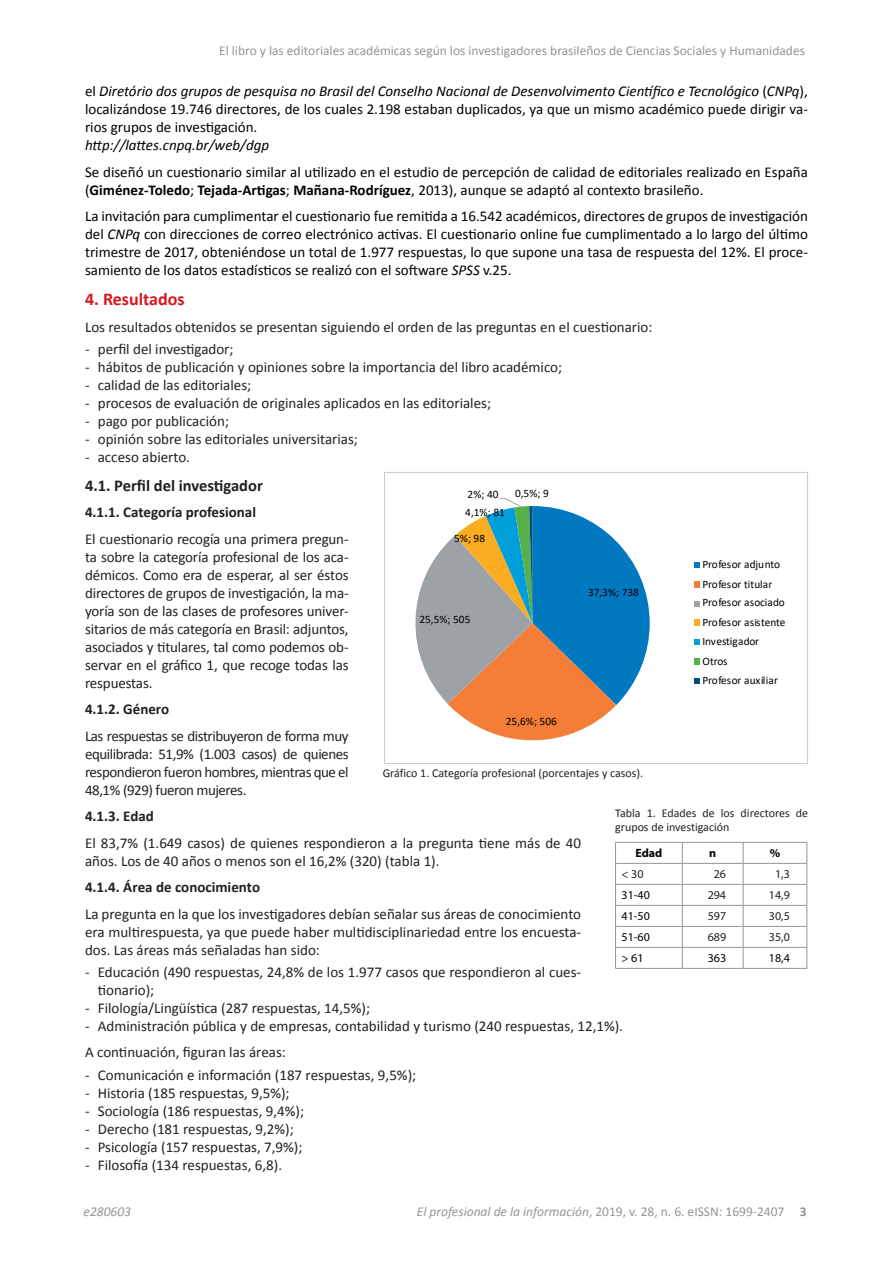
<style>
.page{position:relative;width:893px;height:1263px;background:#fff}
.page>*{position:absolute;margin:0;border:0;box-sizing:border-box;transform-origin:0 0}
.t1{font:700 18px "Calibri";color:#d7171f}
.t2{font:700 16.5px "Calibri";color:#231f20}
.t3{font:15px/18px "Calibri";color:#231f20;text-align:justify}
.t4{font:15px/18px "Calibri";color:#000;text-align:justify}
.t5{font:700 15px "Calibri";color:#231f20}
.t6{font:italic 15px "Calibri";color:#000}
.t7{font:13.5px "Calibri";color:#939598}
.t8{font:italic 13.5px "Calibri";color:#939598}
.t9{font:12px/14.4px "Calibri";color:#231f20}
.t10{font:12px "Myriad Pro";color:#231f20}
.t11{font:12px "Myriad Pro";color:#000}
.t12{font:700 12px "Myriad Pro";color:#000}
.t13{font:11.4px/19.4px "Calibri";color:#000}
.s1{font-style:italic}
.s2{font-weight:700}
</style>
<div class="page">
<svg style="left:415px;top:497px;width:235px;height:244px"></svg>
<svg style="left:694px;top:562px;width:5px;height:6px"></svg>
<svg style="left:694px;top:581px;width:5px;height:7px"></svg>
<svg style="left:694px;top:601px;width:5px;height:5px"></svg>
<svg style="left:694px;top:620px;width:5px;height:6px"></svg>
<svg style="left:694px;top:639px;width:5px;height:6px"></svg>
<svg style="left:694px;top:658px;width:5px;height:7px"></svg>
<svg style="left:694px;top:678px;width:5px;height:6px"></svg>
<div style="left:384px;top:472px;width:424px;height:292px;border:1px solid #c7c8ca"></div>
<hr style="left:615px;top:842px;width:67px;height:1px;background:#939598">
<hr style="left:682px;top:842px;width:61px;height:1px;background:#939598">
<hr style="left:743px;top:842px;width:64px;height:1px;background:#939598">
<hr style="left:615px;top:863px;width:67px;height:1px;background:#939598">
<hr style="left:682px;top:863px;width:61px;height:1px;background:#939598">
<hr style="left:743px;top:863px;width:64px;height:1px;background:#939598">
<hr style="left:615px;top:884px;width:67px;height:1px;background:#939598">
<hr style="left:682px;top:884px;width:61px;height:1px;background:#939598">
<hr style="left:743px;top:884px;width:64px;height:1px;background:#939598">
<hr style="left:615px;top:905px;width:67px;height:1px;background:#939598">
<hr style="left:682px;top:905px;width:61px;height:1px;background:#939598">
<hr style="left:743px;top:905px;width:64px;height:1px;background:#939598">
<hr style="left:615px;top:926px;width:67px;height:1px;background:#939598">
<hr style="left:682px;top:926px;width:61px;height:1px;background:#939598">
<hr style="left:743px;top:926px;width:64px;height:1px;background:#939598">
<hr style="left:615px;top:947px;width:67px;height:1px;background:#939598">
<svg style="left:615px;top:843px;width:1px;height:125px"></svg>
<hr style="left:682px;top:947px;width:61px;height:1px;background:#939598">
<svg style="left:682px;top:843px;width:1px;height:125px"></svg>
<hr style="left:743px;top:947px;width:64px;height:1px;background:#939598">
<svg style="left:743px;top:843px;width:1px;height:125px"></svg>
<svg style="left:806px;top:843px;width:1px;height:125px"></svg>
<hr style="left:615px;top:968px;width:67px;height:1px;background:#939598">
<hr style="left:682px;top:968px;width:61px;height:1px;background:#939598">
<hr style="left:743px;top:968px;width:64px;height:1px;background:#939598">
<p class="t7" style="left:219px;top:42px;width:587px">El libro y las editoriales académicas según los investigadores brasileños de Ciencias Sociales y Humanidades</p>
<p class="t4" style="left:85px;top:82px;width:724px">el <span class="s1">Diretório dos grupos de pesquisa no Brasil del Conselho Nacional de Desenvolvimento Científico e Tecnológico</span> (<span class="s1">CNPq</span>), localizándose 19.746 directores, de los cuales 2.198 estaban duplicados, ya que un mismo académico puede dirigir va&shy;rios grupos de investigación.</p>
<p class="t6" style="left:85px;top:135px;width:186px">http://lattes.cnpq.br/web/dgp</p>
<p class="t4" style="left:85px;top:163px;width:724px">Se diseñó un cuestionario similar al utilizado en el estudio de percepción de calidad de editoriales realizado en España (<span class="s2">Giménez-Toledo</span>; <span class="s2">Tejada-Artigas</span>; <span class="s2">Mañana-Rodríguez</span>, 2013), aunque se adaptó al contexto brasileño.</p>
<p class="t4" style="left:85px;top:207px;width:724px">La invitación para cumplimentar el cuestionario fue remitida a 16.542 académicos, directores de grupos de investigación del <span class="s1">CNPq</span> con direcciones de correo electrónico activas. El cuestionario online fue cumplimentado a lo largo del último trimestre de 2017, obteniéndose un total de 1.977 respuestas, lo que supone una tasa de respuesta del 12%. El proce&shy;samiento de los datos estadísticos se realizó con el software <span class="s1">SPSS</span> v.25.</p>
<p class="t1" style="left:85px;top:288px;width:101px">4. Resultados</p>
<p class="t3" style="left:85px;top:318px;width:569px">Los resultados obtenidos se presentan siguiendo el orden de las preguntas en el cuestionario:</p>
<p class="t3" style="left:85px;top:340px;width:150px">- perfil del investigador;</p>
<p class="t3" style="left:85px;top:358px;width:479px">- hábitos de publicación y opiniones sobre la importancia del libro académico;</p>
<p class="t3" style="left:85px;top:376px;width:168px">- calidad de las editoriales;</p>
<p class="t3" style="left:85px;top:394px;width:407px">- procesos de evaluación de originales aplicados en las editoriales;</p>
<p class="t3" style="left:85px;top:412px;width:145px">- pago por publicación;</p>
<p class="t3" style="left:85px;top:430px;width:274px">- opinión sobre las editoriales universitarias;</p>
<p class="t3" style="left:85px;top:448px;width:107px">- acceso abierto.</p>
<p class="t2" style="left:85px;top:474px;width:179px">4.1. Perfil del investigador</p>
<p class="t5" style="left:85px;top:502px;width:173px">4.1.1. Categoría profesional</p>
<p class="t3" style="left:85px;top:530px;width:265px">El cuestionario recogía una primera pregun&shy;ta sobre la categoría profesional de los aca&shy;démicos. Como era de esperar, al ser éstos directores de grupos de investigación, la ma&shy;yoría son de las clases de profesores univer&shy;sitarios de más categoría en Brasil: adjuntos, asociados y titulares, tal como podemos ob&shy;servar en el gráfico 1, que recoge todas las respuestas.</p>
<p class="t5" style="left:85px;top:699px;width:86px">4.1.2. Género</p>
<p class="t3" style="left:85px;top:727px;width:265px">Las respuestas se distribuyeron de forma muy equilibrada: 51,9% (1.003 casos) de quienes respondieron fueron hombres, mientras que el 48,1% (929) fueron mujeres.</p>
<p class="t5" style="left:85px;top:806px;width:70px">4.1.3. Edad</p>
<p class="t3" style="left:85px;top:834px;width:498px">El 83,7% (1.649 casos) de quienes respondieron a la pregunta tiene más de 40 años. Los de 40 años o menos son el 16,2% (320) (tabla 1).</p>
<p class="t5" style="left:85px;top:877px;width:177px">4.1.4. Área de conocimiento</p>
<p class="t3" style="left:85px;top:905px;width:498px">La pregunta en la que los investigadores debían señalar sus áreas de conocimiento era multirespuesta, ya que puede haber multidisciplinariedad entre los encuesta&shy;dos. Las áreas más señaladas han sido:</p>
<p class="t3" style="left:98px;top:963px;width:485px;text-indent:-13px">- Educación (490 respuestas, 24,8% de los 1.977 casos que respondieron al cues&shy;tionario);</p>
<p class="t3" style="left:85px;top:999px;width:287px">- Filología/Lingüística (287 respuestas, 14,5%);</p>
<p class="t3" style="left:85px;top:1013px;width:539px;line-height:26.5px">- Administración pública y de empresas, contabilidad y turismo (240 respuestas, 12,1%).<br>A continuación, figuran las áreas:</p>
<p class="t3" style="left:85px;top:1066px;width:333px">- Comunicación e información (187 respuestas, 9,5%);</p>
<p class="t3" style="left:85px;top:1084px;width:206px">- Historia (185 respuestas, 9,5%);</p>
<p class="t3" style="left:85px;top:1102px;width:220px">- Sociología (186 respuestas, 9,4%);</p>
<p class="t3" style="left:85px;top:1120px;width:210px">- Derecho (181 respuestas, 9,2%);</p>
<p class="t3" style="left:85px;top:1138px;width:219px">- Psicología (157 respuestas, 7,9%);</p>
<p class="t3" style="left:85px;top:1156px;width:199px">- Filosofía (134 respuestas, 6,8).</p>
<p class="t13" style="left:468px;top:484px;width:32px">2%; 40</p>
<p class="t13" style="left:515px;top:483px;width:35px">0,5%; 9</p>
<p class="t13" style="left:465px;top:502px;width:41px">4,1%; 81</p>
<p class="t13" style="left:454px;top:528px;width:32px">5%; 98</p>
<p class="t13" style="left:702px;top:554px;width:85px">Profesor adjunto<br>Profesor titular<br>Profesor asociado<br>Profesor asistente<br>Investigador<br>Otros<br>Profesor auxiliar</p>
<p class="t13" style="left:588px;top:582px;width:52px">37,3%; 738</p>
<p class="t13" style="left:419px;top:610px;width:52px">25,5%; 505</p>
<p class="t13" style="left:506px;top:712px;width:52px">25,6%; 506</p>
<p class="t9" style="left:383px;top:766px;width:262px">Gráfico 1. Categoría profesional (porcentajes y casos).</p>
<p class="t9" style="left:615px;top:806px;width:194px">Tabla 1. Edades de los directores de grupos de investigación</p>
<p class="t12" style="left:635px;top:845px;width:28px">Edad</p>
<p class="t12" style="left:709px;top:845px;width:9px">n</p>
<p class="t12" style="left:770px;top:845px;width:12px">%</p>
<p class="t10" style="left:621px;top:867px;width:24px">&lt; 30</p>
<p class="t10" style="left:714px;top:867px;width:14px">26</p>
<p class="t10" style="left:775px;top:867px;width:16px">1,3</p>
<p class="t11" style="left:622px;top:888px;width:30px">31-40</p>
<p class="t10" style="left:708px;top:888px;width:20px">294</p>
<p class="t10" style="left:769px;top:888px;width:22px">14,9</p>
<p class="t11" style="left:622px;top:909px;width:30px">41-50</p>
<p class="t10" style="left:708px;top:909px;width:20px">597</p>
<p class="t10" style="left:769px;top:909px;width:22px">30,5</p>
<p class="t11" style="left:622px;top:930px;width:30px">51-60</p>
<p class="t10" style="left:708px;top:930px;width:20px">689</p>
<p class="t10" style="left:769px;top:930px;width:22px">35,0</p>
<p class="t11" style="left:622px;top:951px;width:24px">&gt; 61</p>
<p class="t11" style="left:708px;top:951px;width:20px">363</p>
<p class="t11" style="left:769px;top:951px;width:22px">18,4</p>
<p class="t8" style="left:84px;top:1202px;width:49px">e280603</p>
<p class="t7" style="left:417px;top:1203px;width:391px"><span class="s1">El profesional de la información</span>, 2019, v. 28, n. 6. eISSN: 1699-2407 <span class="s2">3</span></p>
</div>
